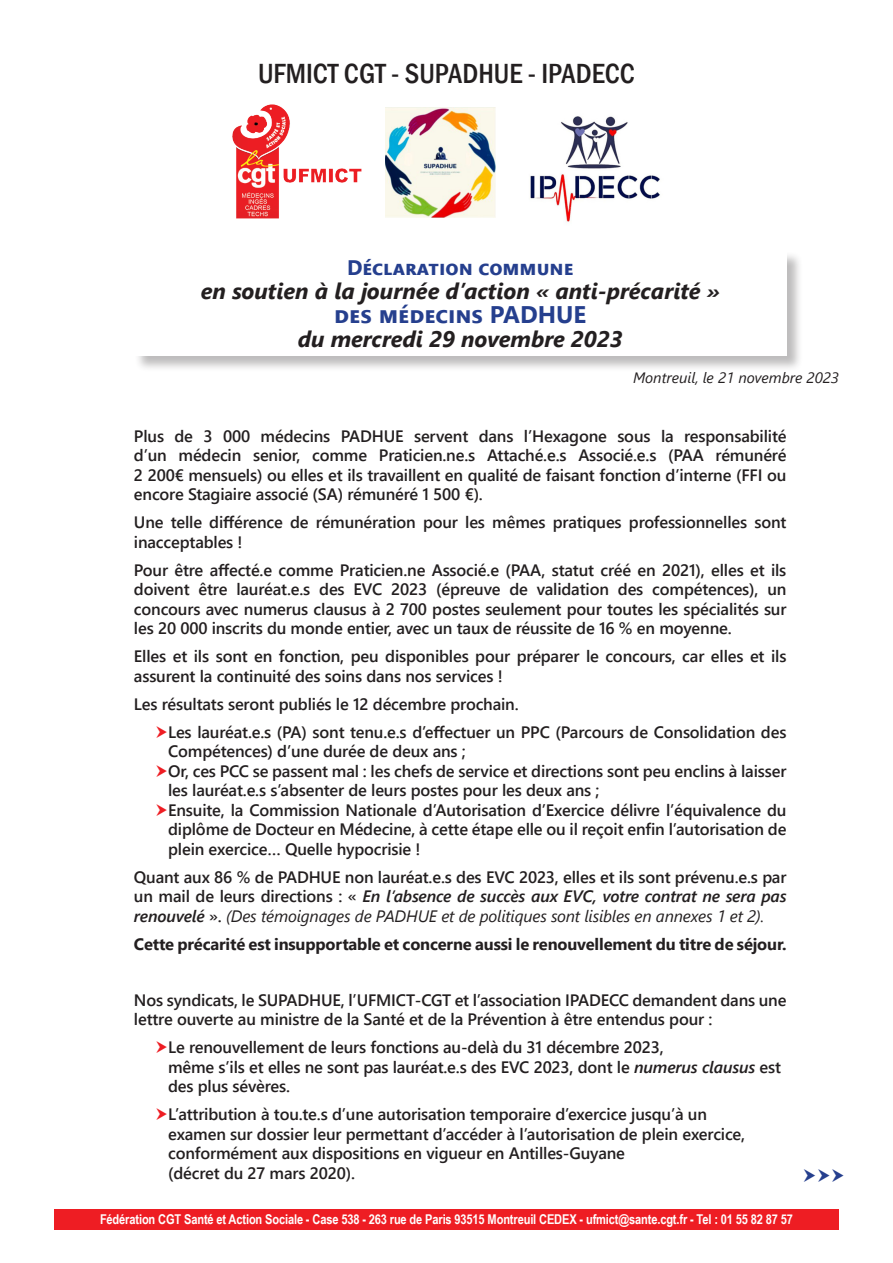
<style>
.page{position:relative;width:893px;height:1263px;background:#fff}
.page>*{position:absolute;margin:0;border:0;box-sizing:border-box;transform-origin:0 0}
.t1{font:500 condensed 28.5px "Franklin Gothic";color:#231f20}
.t2{font:700 24px "Segoe UI";color:#253f8e}
.t3{font:italic 700 22.5px "Segoe UI";color:#231f20}
.t4{font:700 21px "Segoe UI";color:#253f8e}
.t5{font:600 16.5px/19.5px "Segoe UI";letter-spacing:-.01em;color:#231f20}
.t6{font:700 16.5px "Segoe UI";letter-spacing:-.01em;color:#231f20}
.t7{font:italic 15px "Segoe UI";color:#231f20}
.txt_courant{font:700 13.5px "Arial Narrow";letter-spacing:-.01em;color:#fff}
.s1{font-style:italic}
.s2{font-weight:400;font-style:italic}
</style>
<div class="page">
<div style="left:54px;top:1209px;width:785px;height:20px;background:#ee1d23"></div>
<img style="left:232px;top:104px;width:130px;height:115px">
<img style="left:385px;top:108px;width:110px;height:110px">
<img style="left:530px;top:116px;width:130px;height:106px">
<div style="left:134px;top:251px;width:669px;height:122px;background:#231f20;opacity:.3"></div>
<div style="left:134px;top:251px;width:653px;height:105px;background:#fff"></div>
<p class="t1" style="left:258px;top:55px;width:378px">UFMICT CGT - SUPADHUE - IPADECC</p>
<p class="t4" style="left:347px;top:248px;width:228px">Déclaration commune</p>
<p class="t3" style="left:201px;top:270px;width:521px">en soutien à la journée d’action « anti-précarité »</p>
<p class="t2" style="left:334px;top:292px;width:253px">des médecins PADHUE</p>
<p class="t3" style="left:298px;top:318px;width:327px">du mercredi 29 novembre 2023</p>
<p class="t7" style="left:633px;top:363px;width:207px">Montreuil, le 21 novembre 2023</p>
<p class="t5" style="left:134px;top:425px;width:654px;text-align:justify">Plus de 3 000 médecins PADHUE servent dans l’Hexagone sous la responsabilité d’un médecin senior, comme Praticien.ne.s Attaché.e.s Associé.e.s (PAA rémunéré 2 200€ mensuels) ou elles et ils travaillent en qualité de faisant fonction d’interne (FFI ou encore Stagiaire associé (SA) rémunéré 1 500 €).</p>
<p class="t5" style="left:134px;top:511px;width:654px">Une telle différence de rémunération pour les mêmes pratiques professionnelles sont inacceptables !</p>
<p class="t5" style="left:134px;top:559px;width:654px;text-align:justify">Pour être affecté.e comme Praticien.ne Associé.e (PAA, statut créé en 2021), elles et ils doivent être lauréat.e.s des EVC 2023 (épreuve de validation des compétences), un concours avec numerus clausus à 2 700 postes seulement pour toutes les spécialités sur les 20 000 inscrits du monde entier, avec un taux de réussite de 16 % en moyenne.</p>
<p class="t5" style="left:134px;top:645px;width:654px">Elles et ils sont en fonction, peu disponibles pour préparer le concours, car elles et ils assurent la continuité des soins dans nos services !</p>
<p class="t5" style="left:134px;top:693px;width:386px">Les résultats seront publiés le 12 décembre prochain.</p>
<p class="t5" style="left:168px;top:721px;width:620px">Les lauréat.e.s (PA) sont tenu.e.s d’effectuer un PPC (Parcours de Consolidation des<br>Compétences) d’une durée de deux ans ;</p>
<p class="t5" style="left:168px;top:760px;width:620px">Or, ces PCC se passent mal : les chefs de service et directions sont peu enclins à laisser les lauréat.e.s s’absenter de leurs postes pour les deux ans ;</p>
<p class="t5" style="left:168px;top:799px;width:620px;text-align:justify">Ensuite, la Commission Nationale d’Autorisation d’Exercice délivre l’équivalence du diplôme de Docteur en Médecine, à cette étape elle ou il reçoit enfin l’autorisation de plein exercice… Quelle hypocrisie !</p>
<p class="t5" style="left:134px;top:866px;width:654px;text-align:justify">Quant aux 86 % de PADHUE non lauréat.e.s des EVC 2023, elles et ils sont prévenu.e.s par un mail de leurs directions : « <span class="s1">En l’absence de succès aux EVC, votre contrat ne sera pas renouvelé</span> ». <span class="s2">(Des témoignages de PADHUE et de politiques sont lisibles en annexes 1 et 2).</span></p>
<p class="t6" style="left:134px;top:928px;width:654px">Cette précarité est insupportable et concerne aussi le renouvellement du titre de séjour.</p>
<p class="t5" style="left:134px;top:989px;width:654px">Nos syndicats, le SUPADHUE, l’UFMICT-CGT et l’association IPADECC demandent dans une lettre ouverte au ministre de la Santé et de la Prévention à être entendus pour :</p>
<p class="t5" style="left:168px;top:1036px;width:614px">Le renouvellement de leurs fonctions au-delà du 31 décembre 2023,<br>même s’ils et elles ne sont pas lauréat.e.s des EVC 2023, dont le <span class="s1">numerus clausus</span> est des plus sévères.</p>
<p class="t5" style="left:168px;top:1103px;width:579px">L’attribution à tou.te.s d’une autorisation temporaire d’exercice jusqu’à un examen sur dossier leur permettant d’accéder à l’autorisation de plein exercice, conformément aux dispositions en vigueur en Antilles-Guyane<br>(décret du 27 mars 2020).</p>
<p class="txt_courant" style="left:100px;top:1209px;width:694px">Fédération CGT Santé et Action Sociale - Case 538 - 263 rue de Paris 93515 Montreuil CEDEX - ufmict@sante.cgt.fr - Tel : 01 55 82 87 57</p>
</div>
